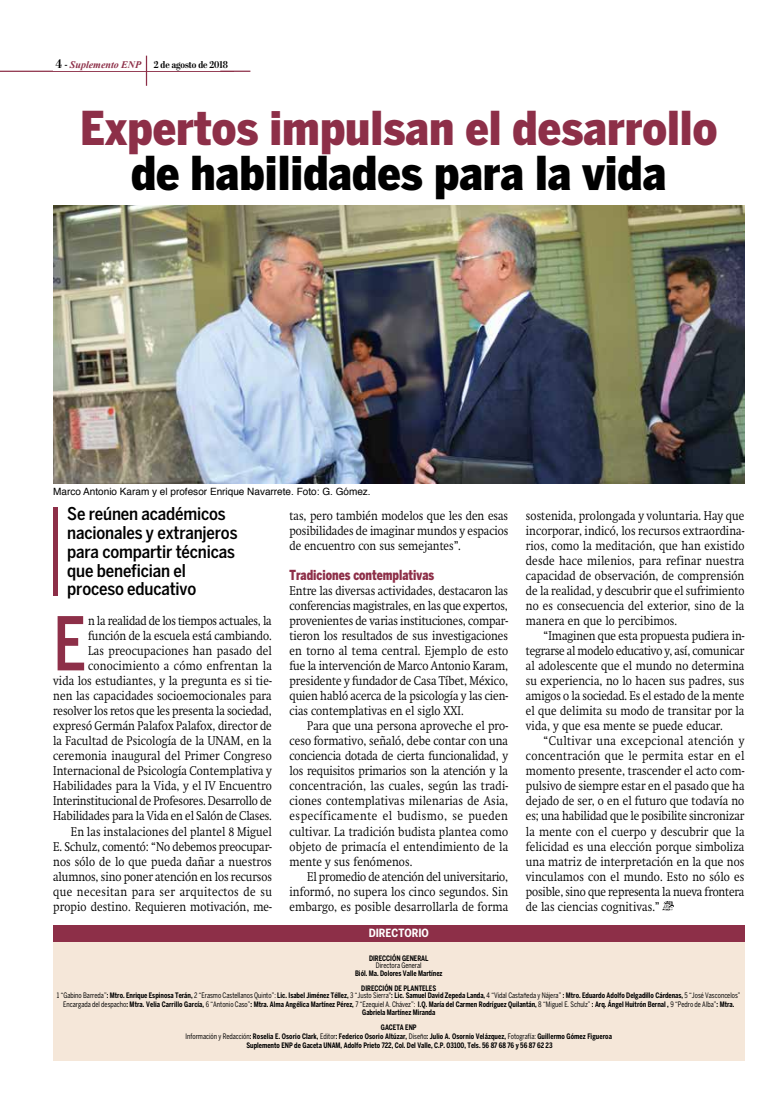
<style>
.page{position:relative;width:780px;height:1117px;background:#fff}
.page>*{position:absolute;margin:0;border:0;box-sizing:border-box;transform-origin:0 0}
.t1{font:500 73.25px "Benton Sans Cond";color:#8d2f48;scale:.87 1}
.t2{font:900 46.25px "Benton Sans Cond";color:#8d2f48}
.t3{font:900 46.25px "Benton Sans Cond";color:#000}
.t4{font:500 17.5px/18.8px "Benton Sans Cond";letter-spacing:-.01em;color:#000}
.t5{font:900 13.75px "Benton Sans Cond";color:#8d2f48;scale:.87 1}
.t6{font:300 12.5px/15px "Swift";letter-spacing:.01em;color:#000;text-align:justify;scale:.87 1}
.t7{font:700 11.25px "Benton Sans Cond";color:#fff}
.t8{font:10px "Helvetica";color:#000}
.t9{font:700 10px "Stilson";color:#000}
.t10{font:700 7.5px/15px "Benton Sans Cond";color:#000;text-align:center;scale:.87 1}
.t11{font:7.5px "Benton Sans Cond";color:#000;scale:.87 1}
.s1{font-size:12.5px}
.s2{font-family:"Times New Roman";font-style:italic;color:#8d2f48}
.s3{font-weight:400}
</style>
<div class="page">
<hr style="left:0;top:71px;width:234px;height:1px;background:#8d2f48">
<div style="left:53px;top:940px;width:691px;height:120px;background:#f5e7d9"></div>
<div style="left:53px;top:925px;width:691px;height:16px;background:#8d2f48"></div>
<hr style="left:146px;top:56px;width:1px;height:30px;background:#8d2f48">
<hr style="left:220px;top:71px;width:30px;height:1px;background:#8d2f48">
<div style="left:53px;top:507px;width:5px;height:88px;background:#8d2f48"></div>
<img style="left:53px;top:205px;width:691px;height:278px">
<svg style="left:662px;top:901px;width:11px;height:9px"></svg>
<p class="t9" style="left:56px;top:58px;width:174px"><span class="s1">4</span> - <span class="s2">Suplemento ENP</span> 2 de agosto de 2018</p>
<h2 class="t2" style="left:80px;top:101px;width:638px">Expertos impulsan el desarrollo</h2>
<h2 class="t3" style="left:131px;top:146px;width:537px">de habilidades para la vida</h2>
<p class="t8" style="left:53px;top:484px;width:319px">Marco Antonio Karam y el profesor Enrique Navarrete. Foto: G. Gómez.</p>
<h3 class="t4" style="left:67px;top:504px;width:172px">Se reúnen académicos nacionales y extranjeros para compartir técnicas que benefician el proceso educativo</h3>
<p class="t6" style="left:53px;top:613px;width:253px;text-align:right">n la realidad de los tiempos actuales, la función de la escuela está cambiando.<br>Las preocupaciones han pasado del conocimiento a cómo enfrentan la<br>vida los estudiantes, y la pregunta es si tie&shy;nen las capacidades socioemocionales para resolver los retos que les presenta la sociedad, expresó Germán Palafox Palafox, director de la Facultad de Psicología de la UNAM, en la ceremonia inaugural del Primer Congreso Internacional de Psicología Contemplativa y Habilidades para la Vida, y el IV Encuentro Interinstitucional de Profesores. Desarrollo de Habilidades para la Vida en el Salón de Clases.<br>En las instalaciones del plantel 8 Miguel<br>E. Schulz, comentó: “No debemos preocupar&shy;nos sólo de lo que pueda dañar a nuestros alumnos, sino poner atención en los recursos que necesitan para ser arquitectos de su propio destino. Requieren motivación, me-</p>
<h1 class="t1" style="left:53px;top:600px;width:39px">E</h1>
<p class="t6" style="left:289px;top:508px;width:253px">tas, pero también modelos que les den esas posibilidades de imaginar mundos y espacios de encuentro con sus semejantes”.</p>
<p class="t5" style="left:289px;top:567px;width:168px">Tradiciones contemplativas</p>
<p class="t6" style="left:289px;top:583px;width:253px">Entre las diversas actividades, destacaron las conferencias magistrales, en las que expertos, provenientes de varias instituciones, compar&shy;tieron los resultados de sus investigaciones en torno al tema central. Ejemplo de esto fue la intervención de Marco Antonio Karam, presidente y fundador de Casa Tíbet, México, quien habló acerca de la psicología y las cien&shy;cias contemplativas en el siglo XXI.</p>
<p class="t6" style="left:289px;top:718px;width:253px;text-indent:18px">Para que una persona aproveche el pro&shy;ceso formativo, señaló, debe contar con una conciencia dotada de cierta funcionalidad, y los requisitos primarios son la atención y la concentración, las cuales, según las tradi&shy;ciones contemplativas milenarias de Asia, específicamente el budismo, se pueden cultivar. La tradición budista plantea como objeto de primacía el entendimiento de la mente y sus fenómenos.</p>
<p class="t6" style="left:289px;top:868px;width:253px;text-indent:18px">El promedio de atención del universitario, informó, no supera los cinco segundos. Sin embargo, es posible desarrollarla de forma</p>
<p class="t7" style="left:369px;top:926px;width:62px">DIRECTORIO</p>
<p class="t6" style="left:526px;top:508px;width:253px">sostenida, prolongada y voluntaria. Hay que incorporar, indicó, los recursos extraordina&shy;rios, como la meditación, que han existido desde hace milenios, para refinar nuestra capacidad de observación, de comprensión de la realidad, y descubrir que el sufrimiento no es consecuencia del exterior, sino de la manera en que lo percibimos.</p>
<p class="t6" style="left:526px;top:628px;width:253px;text-indent:18px">“Imaginen que esta propuesta pudiera in&shy;tegrarse al modelo educativo y, así, comunicar al adolescente que el mundo no determina su experiencia, no lo hacen sus padres, sus amigos o la sociedad. Es el estado de la mente el que delimita su modo de transitar por la vida, y que esa mente se puede educar.</p>
<p class="t6" style="left:526px;top:733px;width:253px;text-indent:18px">“Cultivar una excepcional atención y concentración que le permita estar en el momento presente, trascender el acto com&shy;pulsivo de siempre estar en el pasado que ha dejado de ser, o en el futuro que todavía no es; una habilidad que le posibilite sincronizar la mente con el cuerpo y descubrir que la felicidad es una elección porque simboliza una matriz de interpretación en la que nos vinculamos con el mundo. Esto no sólo es posible, sino que representa la nueva frontera de las ciencias cognitivas.”</p>
<p class="t10" style="left:369px;top:950px;width:70px">DIRECCIÓN GENERAL</p>
<p class="t11" style="left:376px;top:960px;width:54px">Directora General</p>
<p class="t10" style="left:355px;top:965px;width:102px">Biól. Ma. Dolores Valle Martínez<br>DIRECCIÓN DE PLANTELES</p>
<p class="t10" style="left:57px;top:990px;width:787px;line-height:9.1px"><span class="s3">1 “Gabino Barreda”</span>: Mtro. Enrique Espinosa Terán, <span class="s3">2 “Erasmo Castellanos Quinto”:</span> Lic. Isabel Jiménez Téllez, <span class="s3">3 “Justo Sierra"</span>: Lic. Samuel David Zepeda Landa, <span class="s3">4 “Vidal Castañeda y Nájera”</span> : Mtro. Eduardo Adolfo Delgadillo Cárdenas, <span class="s3">5 “José Vasconcelos”<br>Encargada del despacho</span>: Mtra. Velia Carrillo García, <span class="s3">6 “Antonio Caso”</span>: Mtra. Alma Angélica Martínez Pérez, <span class="s3">7 “Ezequiel A. Chávez”:</span> I.Q. María del Carmen Rodríguez Quilantán, <span class="s3">8 “Miguel E. Schulz”</span> : Arq. Ángel Huitrón Bernal , <span class="s3">9 “Pedro de Alba”</span>: Mtra.</p>
<p class="t10" style="left:362px;top:1004px;width:86px">Gabriela Martínez Miranda<br>GACETA ENP</p>
<p class="t10" style="left:186px;top:1031px;width:491px;line-height:9.1px"><span class="s3">Información y Redacción</span>: Roselia E. Osorio Clark, <span class="s3">Editor</span>: Federico Osorio Altúzar, <span class="s3">Diseño</span>: Julio A. Osornio Velázquez, <span class="s3">Fotografía:</span> Guillermo Gómez Figueroa<br>Suplemento ENP de Gaceta UNAM, Adolfo Prieto 722, Col. Del Valle, C.P. 03100, Tels. 56 87 68 76 y 56 87 62 23</p>
</div>
